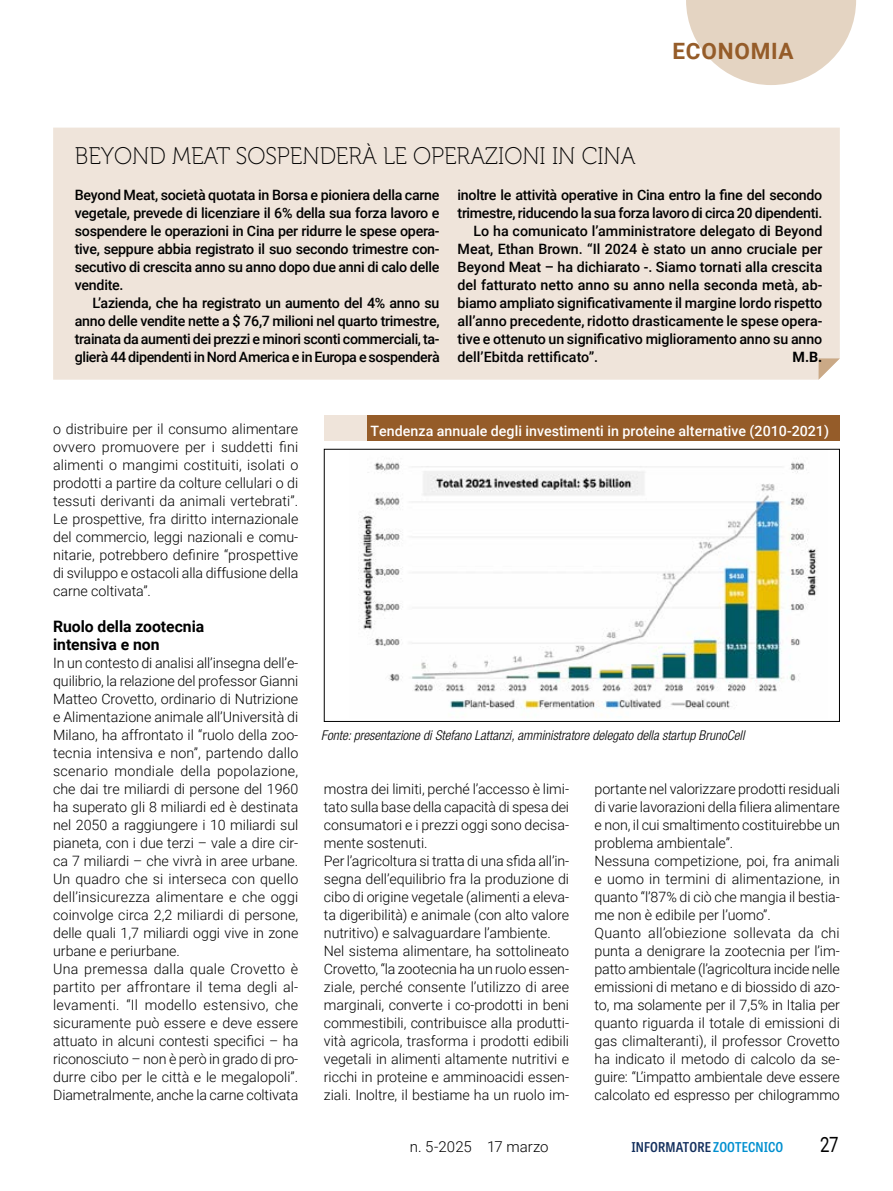
<style>
.page{position:relative;width:893px;height:1191px;background:#fff}
.page>*{position:absolute;margin:0;border:0;box-sizing:border-box;transform-origin:0 0}
.iz20_BOX_titolo_16su16_museo{font:24px "Museo 100";color:#000;scale:.95 1}
.t1{font:700 22.5px "Roboto";letter-spacing:.035em;color:#955c29}
.t2{font:21px "Roboto";color:#000;scale:.8 1}
.iz20_titoletto_infratesto{font:700 15.75px "Roboto";letter-spacing:-.005em;color:#000}
.t3{font:300 15px "Roboto";color:#000}
.iz20_testo{font:300 14.25px/18px "Roboto";letter-spacing:-.005em;color:#000;text-align:justify}
.iz20_BOX_testo{font:500 14.25px/18px "Roboto";letter-spacing:-.02em;color:#000;text-align:justify}
.IZ20_testatina_figura{font:500 14.25px "Roboto";color:#fff}
.iz20_BOX_testo-2{font:700 14.25px "Roboto";color:#000}
.iz20_nota_figure{font:italic 300 condensed 13.5px "Helvetica Neue LT Std";color:#000}
.t4{font:600 semi-condensed 13.5px "Tablet Gothic";letter-spacing:.01em;color:#122e5c}
.s1{color:#008fcf}
</style>
<div class="page">
<svg style="left:686px;top:0;width:170px;height:85px"></svg>
<div style="left:53px;top:128px;width:787px;height:252px;background:#efe4da"></div>
<svg style="left:819px;top:358px;width:21px;height:22px"></svg>
<img style="left:358px;top:462px;width:459px;height:247px">
<div style="left:324px;top:449px;width:516px;height:273px;border:1px solid #000"></div>
<div style="left:366px;top:416px;width:474px;height:25px;background:#955c29"></div>
<div style="left:324px;top:416px;width:42px;height:25px;background:#efe4da"></div>
<h2 class="t1" style="left:672px;top:35px;width:123px">ECONOMIA</h2>
<p class="iz20_BOX_titolo_16su16_museo" style="left:75px;top:143px;width:592px">BEYOND MEAT SOSPENDERÀ LE OPERAZIONI IN CINA</p>
<p class="iz20_BOX_testo" style="left:75px;top:185px;width:366px">Beyond Meat, società quotata in Borsa e pioniera della carne vegetale, prevede di licenziare il 6% della sua forza lavoro e sospendere le operazioni in Cina per ridurre le spese opera&shy;tive, seppure abbia registrato il suo secondo trimestre con&shy;secutivo di crescita anno su anno dopo due anni di calo delle vendite.</p>
<p class="iz20_BOX_testo" style="left:75px;top:293px;width:366px;text-indent:18px">L’azienda, che ha registrato un aumento del 4% anno su anno delle vendite nette a $ 76,7 milioni nel quarto trimestre, trainata da aumenti dei prezzi e minori sconti commerciali, ta&shy;glierà 44 dipendenti in Nord America e in Europa e sospenderà</p>
<p class="iz20_BOX_testo" style="left:458px;top:185px;width:366px">inoltre le attività operative in Cina entro la fine del secondo trimestre, riducendo la sua forza lavoro di circa 20 dipendenti.</p>
<p class="iz20_BOX_testo" style="left:458px;top:221px;width:366px;text-indent:16px">Lo ha comunicato l’amministratore delegato di Beyond Meat, Ethan Brown. “Il 2024 è stato un anno cruciale per Beyond Meat – ha dichiarato -. Siamo tornati alla crescita del fatturato netto anno su anno nella seconda metà, ab&shy;biamo ampliato significativamente il margine lordo rispetto all’anno precedente, ridotto drasticamente le spese opera&shy;tive e ottenuto un significativo miglioramento anno su anno dell’Ebitda rettificato”.</p>
<p class="iz20_BOX_testo-2" style="left:792px;top:347px;width:31px">M.B.</p>
<p class="iz20_testo" style="left:53px;top:419px;width:247px">o distribuire per il consumo alimentare</p>
<p class="IZ20_testatina_figura" style="left:371px;top:421px;width:460px">Tendenza annuale degli investimenti in proteine alternative (2010-2021)</p>
<p class="iz20_testo" style="left:53px;top:437px;width:247px">ovvero promuovere per i suddetti fini alimenti o mangimi costituiti, isolati o prodotti a partire da colture cellulari o di tessuti derivanti da animali vertebrati”.<br>Le prospettive, fra diritto internazionale del commercio, leggi nazionali e comu&shy;nitarie, potrebbero definire “prospettive di sviluppo e ostacoli alla diffusione della carne coltivata”.</p>
<p class="iz20_titoletto_infratesto" style="left:53px;top:615px;width:153px">Ruolo della zootecnia</p>
<p class="iz20_titoletto_infratesto" style="left:53px;top:633px;width:108px">intensiva e non</p>
<p class="iz20_testo" style="left:53px;top:653px;width:247px">In un contesto di analisi all’insegna dell’e&shy;quilibrio, la relazione del professor Gianni Matteo Crovetto, ordinario di Nutrizione e Alimentazione animale all’Università di Milano, ha affrontato il “ruolo della zoo&shy;tecnia intensiva e non”, partendo dallo scenario mondiale della popolazione, che dai tre miliardi di persone del 1960 ha superato gli 8 miliardi ed è destinata nel 2050 a raggiungere i 10 miliardi sul pianeta, con i due terzi – vale a dire cir&shy;ca 7 miliardi – che vivrà in aree urbane.<br>Un quadro che si interseca con quello dell’insicurezza alimentare e che oggi coinvolge circa 2,2 miliardi di persone, delle quali 1,7 miliardi oggi vive in zone urbane e periurbane.</p>
<p class="iz20_testo" style="left:53px;top:959px;width:247px">Una premessa dalla quale Crovetto è partito per affrontare il tema degli al&shy;levamenti. “Il modello estensivo, che sicuramente può essere e deve essere attuato in alcuni contesti specifici – ha riconosciuto – non è però in grado di pro&shy;durre cibo per le città e le megalopoli”.<br>Diametralmente, anche la carne coltivata</p>
<p class="iz20_nota_figure" style="left:321px;top:727px;width:425px">Fonte: presentazione di Stefano Lattanzi, amministratore delegato della startup BrunoCell</p>
<p class="iz20_testo" style="left:324px;top:779px;width:247px">mostra dei limiti, perché l’accesso è limi&shy;tato sulla base della capacità di spesa dei consumatori e i prezzi oggi sono decisa&shy;mente sostenuti.</p>
<p class="iz20_testo" style="left:324px;top:851px;width:247px">Per l’agricoltura si tratta di una sfida all’in&shy;segna dell’equilibrio fra la produzione di cibo di origine vegetale (alimenti a eleva&shy;ta digeribilità) e animale (con alto valore nutritivo) e salvaguardare l’ambiente.</p>
<p class="iz20_testo" style="left:324px;top:941px;width:247px">Nel sistema alimentare, ha sottolineato Crovetto, “la zootecnia ha un ruolo essen&shy;ziale, perché consente l’utilizzo di aree marginali, converte i co-prodotti in beni commestibili, contribuisce alla produtti&shy;vità agricola, trasforma i prodotti edibili vegetali in alimenti altamente nutritivi e ricchi in proteine e amminoacidi essen&shy;ziali. Inoltre, il bestiame ha un ruolo im-</p>
<p class="iz20_testo" style="left:595px;top:779px;width:247px">portante nel valorizzare prodotti residuali di varie lavorazioni della filiera alimentare e non, il cui smaltimento costituirebbe un problema ambientale”.</p>
<p class="iz20_testo" style="left:595px;top:851px;width:247px">Nessuna competizione, poi, fra animali e uomo in termini di alimentazione, in quanto “l’87% di ciò che mangia il bestia&shy;me non è edibile per l’uomo”.</p>
<p class="iz20_testo" style="left:595px;top:923px;width:247px">Quanto all’obiezione sollevata da chi punta a denigrare la zootecnia per l’im&shy;patto ambientale (l’agricoltura incide nelle emissioni di metano e di biossido di azo&shy;to, ma solamente per il 7,5% in Italia per quanto riguarda il totale di emissioni di gas climalteranti), il professor Crovetto ha indicato il metodo di calcolo da se&shy;guire: “L’impatto ambientale deve essere calcolato ed espresso per chilogrammo</p>
<p class="t3" style="left:410px;top:1135px;width:140px">n. 5-2025 17 marzo</p>
<p class="t4" style="left:631px;top:1137px;width:153px">INFORMATORE <span class="s1">ZOOTECNICO</span></p>
<h3 class="t2" style="left:820px;top:1129px;width:25px">27</h3>
</div>
